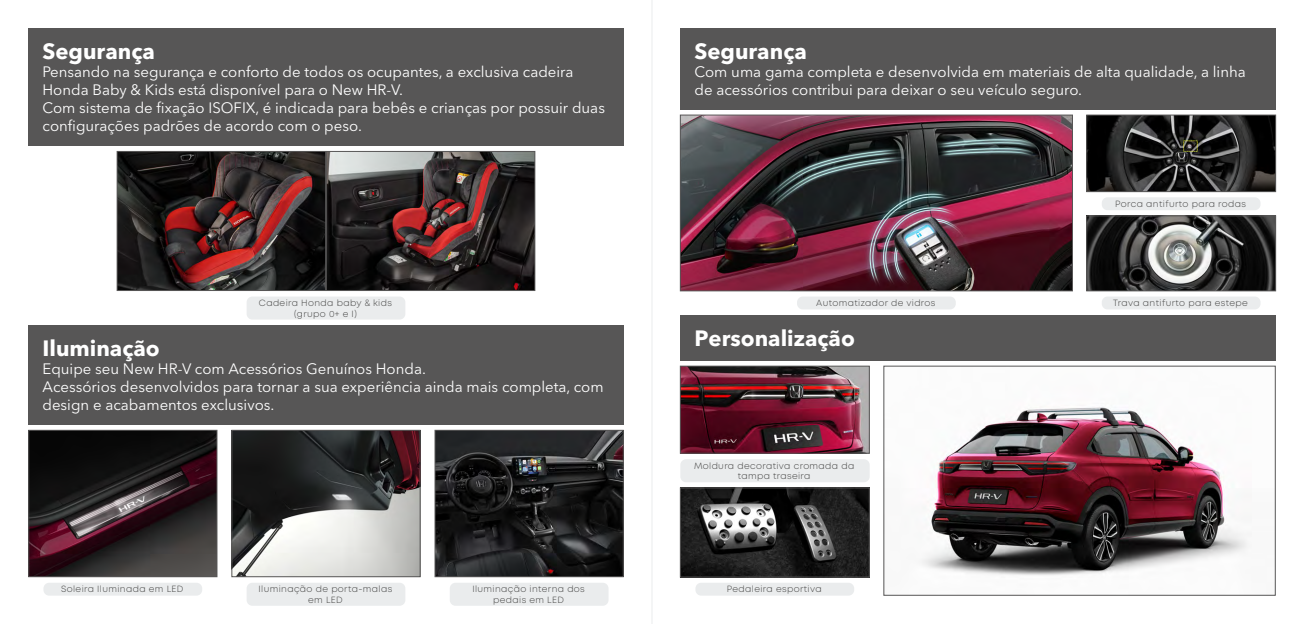
<style>
.page{position:relative;width:1304px;height:624px;background:#fff}
.page>*{position:absolute;margin:0;border:0;box-sizing:border-box;transform-origin:0 0}
.t1{font:700 22px "Avenir Next LT Pro";color:#fff}
.t2{font:15px/18px "Avenir Next LT Pro";color:#fff}
.t3{font:300 9px/10.8px "Mont";letter-spacing:.04em;color:#3c3c3b;text-align:center}
</style>
<div class="page">
<div style="left:28px;top:28px;width:596px;height:117px;background:#575656"></div>
<div style="left:680px;top:28px;width:596px;height:81px;background:#575656"></div>
<div style="left:680px;top:315px;width:596px;height:45px;background:#575656"></div>
<div style="left:28px;top:325px;width:596px;height:99px;background:#575656"></div>
<img style="left:119px;top:153px;width:414px;height:136px">
<div style="left:117px;top:151px;width:209px;height:140px;border:1px solid #575656"></div>
<img style="left:30px;top:432px;width:185px;height:143px">
<div style="left:28px;top:430px;width:189px;height:147px;border:1px solid #575656"></div>
<img style="left:233px;top:432px;width:185px;height:143px">
<div style="left:231px;top:430px;width:189px;height:147px;border:1px solid #575656"></div>
<img style="left:437px;top:432px;width:185px;height:143px">
<div style="left:435px;top:430px;width:189px;height:147px;border:1px solid #575656"></div>
<div style="left:326px;top:151px;width:209px;height:140px;border:1px solid #575656"></div>
<div style="left:247px;top:296px;width:158px;height:23px;background:#eaeced;border-radius:6px"></div>
<div style="left:797px;top:296px;width:159px;height:13px;background:#eaeced;border-radius:6px"></div>
<div style="left:1102px;top:296px;width:158px;height:13px;background:#eaeced;border-radius:6px"></div>
<div style="left:695px;top:582px;width:159px;height:13px;background:#eaeced;border-radius:6px"></div>
<div style="left:1102px;top:197px;width:158px;height:13px;background:#eaeced;border-radius:6px"></div>
<div style="left:680px;top:459px;width:190px;height:23px;background:#eaeced;border-radius:6px"></div>
<div style="left:43px;top:582px;width:159px;height:13px;background:#eaeced;border-radius:6px"></div>
<div style="left:247px;top:582px;width:158px;height:23px;background:#eaeced;border-radius:6px"></div>
<div style="left:450px;top:582px;width:159px;height:23px;background:#eaeced;border-radius:6px"></div>
<img style="left:682px;top:117px;width:389px;height:172px">
<div style="left:680px;top:115px;width:393px;height:176px;border:1px solid #575656"></div>
<img style="left:1088px;top:217px;width:186px;height:72px">
<div style="left:1086px;top:215px;width:190px;height:76px;border:1px solid #575656"></div>
<img style="left:682px;top:489px;width:186px;height:86px">
<div style="left:680px;top:487px;width:190px;height:90px;border:1px solid #575656"></div>
<img style="left:1088px;top:117px;width:186px;height:73px">
<div style="left:1086px;top:115px;width:190px;height:77px;border:1px solid #575656"></div>
<img style="left:682px;top:368px;width:186px;height:83px">
<div style="left:680px;top:366px;width:190px;height:87px;border:1px solid #575656"></div>
<img style="left:921px;top:407px;width:327px;height:169px">
<div style="left:883px;top:366px;width:393px;height:229px;border:1px solid #575656"></div>
<hr style="left:651px;top:0;width:1px;height:624px;background:#eaeced">
<h1 class="t1" style="left:43px;top:38px;width:114px">Segurança</h1>
<p class="t2" style="left:43px;top:63px;width:564px">Pensando na segurança e conforto de todos os ocupantes, a exclusiva cadeira Honda Baby &amp; Kids está disponível para o New HR-V.<br>Com sistema de fixação ISOFIX, é indicada para bebês e crianças por possuir duas configurações padrões de acordo com o peso.</p>
<h1 class="t1" style="left:694px;top:38px;width:114px">Segurança</h1>
<p class="t2" style="left:694px;top:63px;width:553px">Com uma gama completa e desenvolvida em materiais de alta qualidade, a linha de acessórios contribui para deixar o seu veículo seguro.</p>
<p class="t3" style="left:1115px;top:198px;width:132px">Porca antifurto para rodas</p>
<p class="t3" style="left:259px;top:297px;width:134px">Cadeira Honda baby &amp; kids (grupo 0+ e I)</p>
<p class="t3" style="left:816px;top:298px;width:121px">Automatizador de vidros</p>
<p class="t3" style="left:1113px;top:298px;width:136px">Trava antifurto para estepe</p>
<h1 class="t1" style="left:43px;top:335px;width:119px">Iluminação</h1>
<p class="t2" style="left:43px;top:360px;width:563px">Equipe seu New HR-V com Acessórios Genuínos Honda.<br>Acessórios desenvolvidos para tornar a sua experiência ainda mais completa, com design e acabamentos exclusivos.</p>
<p class="t3" style="left:61px;top:584px;width:124px">Soleira Iluminada em LED</p>
<p class="t3" style="left:259px;top:583px;width:135px">Iluminação de porta-malas em LED</p>
<p class="t3" style="left:472px;top:583px;width:114px">Iluminação interna dos pedais em LED</p>
<h1 class="t1" style="left:694px;top:325px;width:162px">Personalização</h1>
<p class="t3" style="left:694px;top:460px;width:162px">Moldura decorativa cromada da tampa traseira</p>
<p class="t3" style="left:727px;top:584px;width:96px">Pedaleira esportiva</p>
</div>
